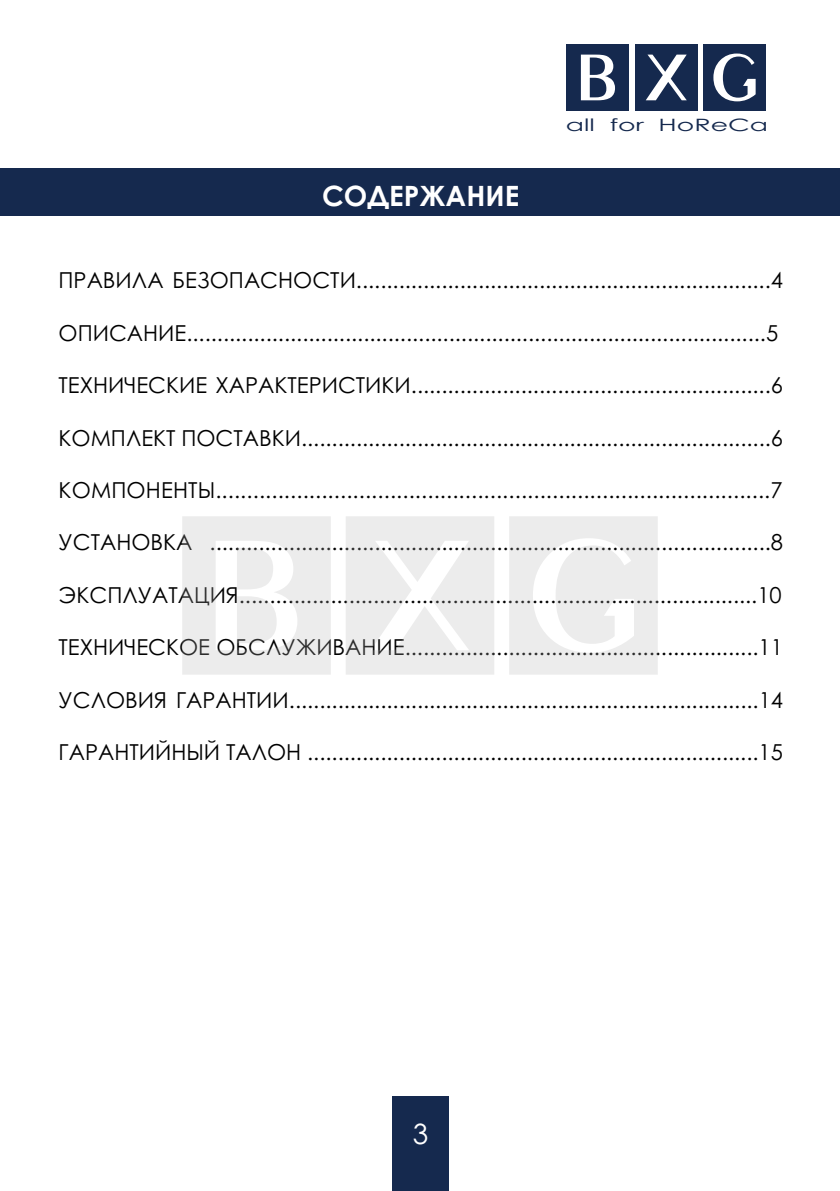
<style>
.page{position:relative;width:840px;height:1191px;background:#fff}
.page>*{position:absolute;margin:0;border:0;box-sizing:border-box;transform-origin:0 0}
.t1{font:700 28px "Century Gothic";color:#fff}
.t2{font:28px "Century Gothic";color:#fff}
.t3{font:22px "Century Gothic";color:#000}
.t4{font:17px "Century Gothic";color:#15294e;scale:1.57 1}
</style>
<div class="page">
<div style="left:0;top:169px;width:839px;height:47px;background:#15294e"></div>
<div style="left:391px;top:1096px;width:57px;height:95px;background:#15294e"></div>
<div style="left:566px;top:44px;width:62px;height:67px;background:#15294e"></div>
<div style="left:634px;top:44px;width:63px;height:67px;background:#15294e"></div>
<div style="left:703px;top:44px;width:62px;height:67px;background:#15294e"></div>
<svg style="left:580px;top:55px;width:34px;height:45px"></svg>
<svg style="left:646px;top:55px;width:40px;height:45px"></svg>
<svg style="left:713px;top:54px;width:42px;height:47px"></svg>
<svg style="left:182px;top:516px;width:148px;height:158px"></svg>
<svg style="left:346px;top:516px;width:148px;height:158px"></svg>
<svg style="left:509px;top:516px;width:148px;height:158px"></svg>
<p class="t1" style="left:322px;top:185px;width:198px">СОДЕРЖАНИЕ</p>
<p class="t4" style="left:565px;top:118px;width:130px">all for HoReCa</p>
<p class="t3" style="left:59px;top:272px;width:725px">ПРАВИЛА БЕЗОПАСНОСТИ....................................................................4</p>
<p class="t3" style="left:59px;top:324px;width:720px">ОПИСАНИЕ...............................................................................................5</p>
<p class="t3" style="left:59px;top:376px;width:725px">ТЕХНИЧЕСКИЕ ХАРАКТЕРИСТИКИ...........................................................6</p>
<p class="t3" style="left:59px;top:429px;width:725px">КОМПЛЕКТ ПОСТАВКИ.............................................................................6</p>
<p class="t3" style="left:59px;top:481px;width:725px">КОМПОНЕНТЫ.........................................................................................7</p>
<p class="t3" style="left:58px;top:534px;width:725px">УСТАНОВКА ............................................................................................8</p>
<p class="t3" style="left:58px;top:586px;width:724px">ЭКСПЛУАТАЦИЯ.....................................................................................10</p>
<p class="t3" style="left:58px;top:639px;width:725px">ТЕХНИЧЕСКОЕ ОБСЛУЖИВАНИЕ..........................................................11</p>
<p class="t3" style="left:58px;top:691px;width:725px">УСЛОВИЯ ГАРАНТИИ.............................................................................14</p>
<p class="t3" style="left:58px;top:743px;width:725px">ГАРАНТИЙНЫЙ ТАЛОН ..........................................................................15</p>
<p class="t2" style="left:412px;top:1122px;width:17px">3</p>
</div>
